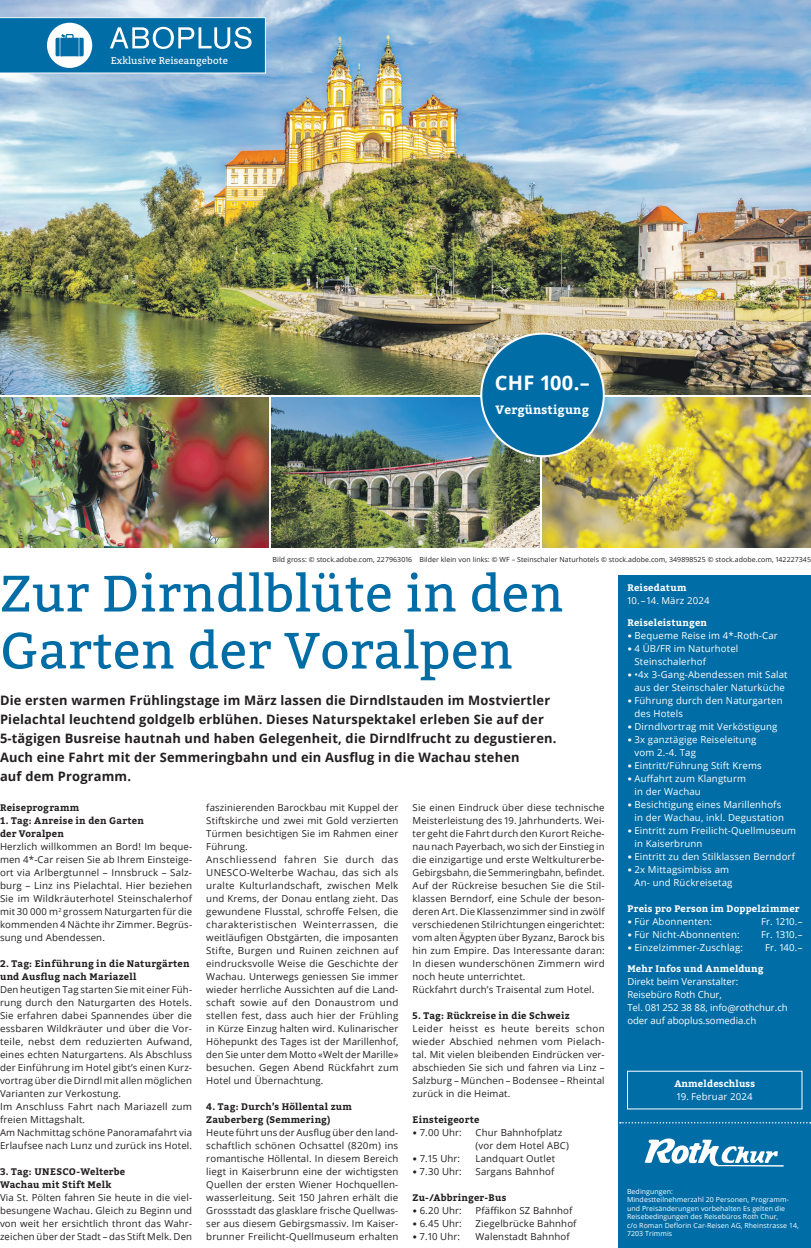
<style>
.page{position:relative;width:811px;height:1248px;background:#fff}
.page>*{position:absolute;margin:0;border:0;box-sizing:border-box;transform-origin:0 0}
.t1{font:51px/57px "Bitter";letter-spacing:.01em;color:#006da6}
.t2{font:700 20px "Open Sans";letter-spacing:.015em;color:#fff}
.t3{font:700 13px/19px "Open Sans";letter-spacing:.015em;color:#231f20}
.t4{font:700 12px "Bitter";letter-spacing:.015em;color:#fff}
.t5{font:9.8px "Bitter";letter-spacing:.01em;color:#fff}
.t6{font:9.6px/13px "Open Sans";letter-spacing:.015em;color:#231f20;text-align:justify}
.t7{font:9.6px/13px "Open Sans";letter-spacing:.015em;color:#fff}
.t8{font:9.6px/13px "Open Sans";letter-spacing:-.005em;color:#fff}
.t9{font:700 9.6px "Bitter";letter-spacing:.015em;color:#fff}
.t10{font:700 9.5px/13px "Bitter";letter-spacing:.025em;color:#231f20}
.t11{font:700 9.5px "Bitter";letter-spacing:.025em;color:#fff}
.t12{font:7px/8.5px "Open Sans";letter-spacing:.01em;color:#fff}
.t13{font:7px "Open Sans";letter-spacing:.01em;color:#231f20}
.s1{font-family:"Bitter"}
</style>
<div class="page">
<img style="left:0;top:0;width:811px;height:395px">
<img style="left:542px;top:398px;width:269px;height:149px">
<img style="left:271px;top:398px;width:269px;height:149px">
<div style="left:619px;top:575px;width:192px;height:672px;background:#006da6"></div>
<div style="left:481px;top:333px;width:123px;height:123px;background:#006da6;border-radius:50%"></div>
<svg style="left:620px;top:1122px;width:191px;height:1px"></svg>
<svg style="left:645px;top:1138px;width:138px;height:28px"></svg>
<img style="left:0;top:398px;width:268px;height:149px">
<svg style="left:0;top:17px;width:266px;height:56px;background:#2b85b4"></svg>
<p class="t5" style="left:111px;top:53px;width:119px">Exklusive Reiseangebote</p>
<h2 class="t2" style="left:495px;top:368px;width:96px">CHF 100.–</h2>
<p class="t4" style="left:495px;top:400px;width:95px">Vergünstigung</p>
<p class="t13" style="left:272px;top:554px;width:540px">Bild gross: © stock.adobe.com, 227963016 Bilder klein von links: © WF – Steinschaler Naturhotels © stock.adobe.com, 349898525 © stock.adobe.com, 142227345</p>
<h1 class="t1" style="left:0;top:563px;width:565px">Zur Dirndlblüte in den<br>Garten der Voralpen</h1>
<p class="t3" style="left:0;top:690px;width:558px">Die ersten warmen Frühlingstage im März lassen die Dirndlstauden im Mostviertler Pielachtal leuchtend goldgelb erblühen. Dieses Naturspektakel erleben Sie auf der 5-tägigen Busreise hautnah und haben Gelegenheit, die Dirndlfrucht zu degustieren.<br>Auch eine Fahrt mit der Semmeringbahn und ein Ausflug in die Wachau stehen<br>auf dem Programm.</p>
<p class="t10" style="left:0;top:800px;width:81px">Reiseprogramm</p>
<p class="t10" style="left:0;top:813px;width:145px">1. Tag: Anreise in den Garten der Voralpen</p>
<p class="t6" style="left:0;top:839px;width:194px">Herzlich willkommen an Bord! Im beque&shy;men 4*-Car reisen Sie ab Ihrem Einsteige&shy;ort via Arlbergtunnel – Innsbruck – Salz&shy;burg – Linz ins Pielachtal. Hier beziehen Sie im Wildkräuterhotel Steinschalerhof mit 30 000 m<sup>2</sup> grossem Naturgarten für die kommenden 4 Nächte ihr Zimmer. Begrüs&shy;sung und Abendessen.</p>
<p class="t10" style="left:0;top:956px;width:191px">2. Tag: Einführung in die Naturgärten und Ausflug nach Mariazell</p>
<p class="t6" style="left:0;top:982px;width:194px;text-align:left">Den heutigen Tag starten Sie mit einer Füh&shy;rung durch den Naturgarten des Hotels.<br>Sie erfahren dabei Spannendes über die essbaren Wildkräuter und über die Vor&shy;teile, nebst dem reduzierten Aufwand, eines echten Naturgartens. Als Abschluss der Einführung im Hotel gibt’s einen Kurz&shy;vortrag über die Dirndl mit allen möglichen Varianten zur Verkostung.<br>Im Anschluss Fahrt nach Mariazell zum freien Mittagshalt.<br>Am Nachmittag schöne Panoramafahrt via Erlaufsee nach Lunz und zurück ins Hotel.</p>
<p class="t10" style="left:0;top:1164px;width:127px">3. Tag: UNESCO-Welterbe<br>Wachau mit Stift Melk</p>
<p class="t6" style="left:0;top:1190px;width:194px">Via St. Pölten fahren Sie heute in die viel&shy;besungene Wachau. Gleich zu Beginn und von weit her ersichtlich thront das Wahr&shy;zeichen über der Stadt – das Stift Melk. Den</p>
<p class="t6" style="left:206px;top:800px;width:194px;text-align:left">faszinierenden Barockbau mit Kuppel der Stiftskirche und zwei mit Gold verzierten Türmen besichtigen Sie im Rahmen einer Führung.<br>Anschliessend fahren Sie durch das UNESCO-Welterbe Wachau, das sich als uralte Kulturlandschaft, zwischen Melk und Krems, der Donau entlang zieht. Das gewundene Flusstal, schroffe Felsen, die charakteristischen Weinterrassen, die weitläufigen Obstgärten, die imposanten Stifte, Burgen und Ruinen zeichnen auf eindrucksvolle Weise die Geschichte der Wachau. Unterwegs geniessen Sie immer wieder herrliche Aussichten auf die Land&shy;schaft sowie auf den Donaustrom und stellen fest, dass auch hier der Frühling in Kürze Einzug halten wird. Kulinarischer Höhepunkt des Tages ist der Marillenhof, den Sie unter dem Motto «Welt der Marille» besuchen. Gegen Abend Rückfahrt zum Hotel und Übernachtung.</p>
<p class="t10" style="left:206px;top:1099px;width:147px">4. Tag: Durch’s Höllental zum<br>Zauberberg (Semmering)</p>
<p class="t6" style="left:206px;top:1125px;width:194px">Heute führt uns der Ausflug über den land&shy;schaftlich schönen Ochsattel (820m) ins romantische Höllental. In diesem Bereich liegt in Kaiserbrunn eine der wichtigsten Quellen der ersten Wiener Hochquellen&shy;wasserleitung. Seit 150 Jahren erhält die Grossstadt das glasklare frische Quellwas&shy;ser aus diesem Gebirgsmassiv. Im Kaiser&shy;brunner Freilicht-Quellmuseum erhalten</p>
<p class="t6" style="left:412px;top:800px;width:194px;text-align:left">Sie einen Eindruck über diese technische Meisterleistung des 19. Jahrhunderts. Wei&shy;ter geht die Fahrt durch den Kurort Reiche&shy;nau nach Payerbach, wo sich der Einstieg in die einzigartige und erste Weltkulturerbe-Gebirgsbahn, die Semmeringbahn, befindet.<br>Auf der Rückreise besuchen Sie die Stil&shy;klassen Berndorf, eine Schule der beson&shy;deren Art. Die Klassenzimmer sind in zwölf verschiedenen Stilrichtungen eingerichtet: vom alten Ägypten über Byzanz, Barock bis hin zum Empire. Das Interessante daran:<br>In diesen wunderschönen Zimmern wird noch heute unterrichtet.<br>Rückfahrt durch’s Traisental zum Hotel.</p>
<p class="t10" style="left:412px;top:1008px;width:158px">5. Tag: Rückreise in die Schweiz</p>
<p class="t6" style="left:412px;top:1021px;width:194px">Leider heisst es heute bereits schon wieder Abschied nehmen vom Pielach&shy;tal. Mit vielen bleibenden Eindrücken ver&shy;abschieden Sie sich und fahren via Linz – Salzburg – München – Bodensee – Rheintal zurück in die Heimat.</p>
<p class="t10" style="left:412px;top:1112px;width:68px">Einsteigeorte</p>
<p class="t6" style="left:412px;top:1125px;width:51px"><span class="s1">•</span> 7.00 Uhr:</p>
<p class="t6" style="left:475px;top:1125px;width:95px">Chur Bahnhofplatz (vor dem Hotel ABC)</p>
<p class="t6" style="left:412px;top:1151px;width:49px"><span class="s1">•</span> 7.15 Uhr:</p>
<p class="t6" style="left:475px;top:1151px;width:81px">Landquart Outlet</p>
<p class="t6" style="left:412px;top:1164px;width:51px"><span class="s1">•</span> 7.30 Uhr:</p>
<p class="t6" style="left:475px;top:1164px;width:80px">Sargans Bahnhof</p>
<p class="t10" style="left:412px;top:1190px;width:95px">Zu-/Abbringer-Bus</p>
<p class="t6" style="left:412px;top:1203px;width:51px"><span class="s1">•</span> 6.20 Uhr:</p>
<p class="t6" style="left:475px;top:1203px;width:98px">Pfäffikon SZ Bahnhof</p>
<p class="t6" style="left:412px;top:1216px;width:51px"><span class="s1">•</span> 6.45 Uhr:</p>
<p class="t6" style="left:475px;top:1216px;width:102px">Ziegelbrücke Bahnhof</p>
<p class="t6" style="left:412px;top:1229px;width:49px"><span class="s1">•</span> 7.10 Uhr:</p>
<p class="t6" style="left:475px;top:1229px;width:96px">Walenstadt Bahnhof</p>
<p class="t11" style="left:627px;top:580px;width:61px">Reisedatum</p>
<p class="t7" style="left:627px;top:593px;width:84px">10. – 14. März 2024</p>
<p class="t11" style="left:627px;top:614px;width:81px">Reiseleistungen</p>
<p class="t7" style="left:627px;top:628px;width:152px"><span class="s1">•</span> Bequeme Reise im 4*-Roth-Car</p>
<p class="t7" style="left:634px;top:641px;width:105px;text-indent:-7px"><span class="s1">•</span> 4 ÜB/FR im Naturhotel<br>Steinschalerhof</p>
<p class="t7" style="left:627px;top:667px;width:162px;text-align:center"><span class="s1">•</span> •4x 3-Gang-Abendessen mit Salat aus der Steinschaler Naturküche</p>
<p class="t7" style="left:634px;top:693px;width:150px;text-indent:-7px"><span class="s1">•</span> Führung durch den Naturgarten des Hotels</p>
<p class="t7" style="left:627px;top:719px;width:152px"><span class="s1">•</span> Dirndlvortrag mit Verköstigung</p>
<p class="t7" style="left:634px;top:732px;width:124px;text-indent:-7px"><span class="s1">•</span> 3x ganztägige Reiseleitung vom 2.-4. Tag</p>
<p class="t7" style="left:627px;top:758px;width:136px"><span class="s1">•</span> Eintritt/Führung Stift Krems</p>
<p class="t7" style="left:634px;top:771px;width:113px;text-indent:-7px"><span class="s1">•</span> Auffahrt zum Klangturm in der Wachau</p>
<p class="t7" style="left:627px;top:797px;width:158px;text-align:right"><span class="s1">•</span> Besichtigung eines Marillenhofs in der Wachau, inkl. Degustation</p>
<p class="t7" style="left:634px;top:823px;width:163px;text-indent:-7px"><span class="s1">•</span> Eintritt zum Freilicht-Quellmuseum in Kaiserbrunn</p>
<p class="t7" style="left:627px;top:849px;width:169px"><span class="s1">•</span> Eintritt zu den Stilklassen Berndorf</p>
<p class="t7" style="left:634px;top:862px;width:99px;text-indent:-7px"><span class="s1">•</span> 2x Mittagsimbiss am<br>An- und Rückreisetag</p>
<p class="t11" style="left:627px;top:900px;width:174px">Preis pro Person im Doppelzimmer</p>
<p class="t7" style="left:627px;top:914px;width:86px"><span class="s1">•</span> Für Abonnenten:</p>
<p class="t7" style="left:761px;top:914px;width:43px">Fr. 1210.–</p>
<p class="t7" style="left:627px;top:927px;width:114px"><span class="s1">•</span> Für Nicht-Abonnenten:</p>
<p class="t7" style="left:761px;top:927px;width:43px">Fr. 1310.–</p>
<p class="t7" style="left:627px;top:940px;width:117px"><span class="s1">•</span> Einzelzimmer-Zuschlag:</p>
<p class="t7" style="left:765px;top:940px;width:39px">Fr. 140.–</p>
<p class="t11" style="left:627px;top:961px;width:138px">Mehr Infos und Anmeldung</p>
<p class="t8" style="left:627px;top:974px;width:162px">Direkt beim Veranstalter:<br>Reisebüro Roth Chur,<br>Tel. 081 252 38 88, info@rothchur.ch oder auf aboplus.somedia.ch</p>
<p class="t9" style="left:674px;top:1076px;width:82px">Anmeldeschluss</p>
<p class="t7" style="left:677px;top:1089px;width:77px">19. Februar 2024</p>
<p class="t12" style="left:627px;top:1186px;width:173px">Bedingungen:<br>Mindestteilnehmerzahl 20 Personen, Programm&shy;und Preisänderungen vorbehalten Es gelten die Reisebedingungen des Reisebüros Roth Chur,<br>c/o Roman Deflorin Car-Reisen AG, Rheinstrasse 14, 7203 Trimmis</p>
</div>
